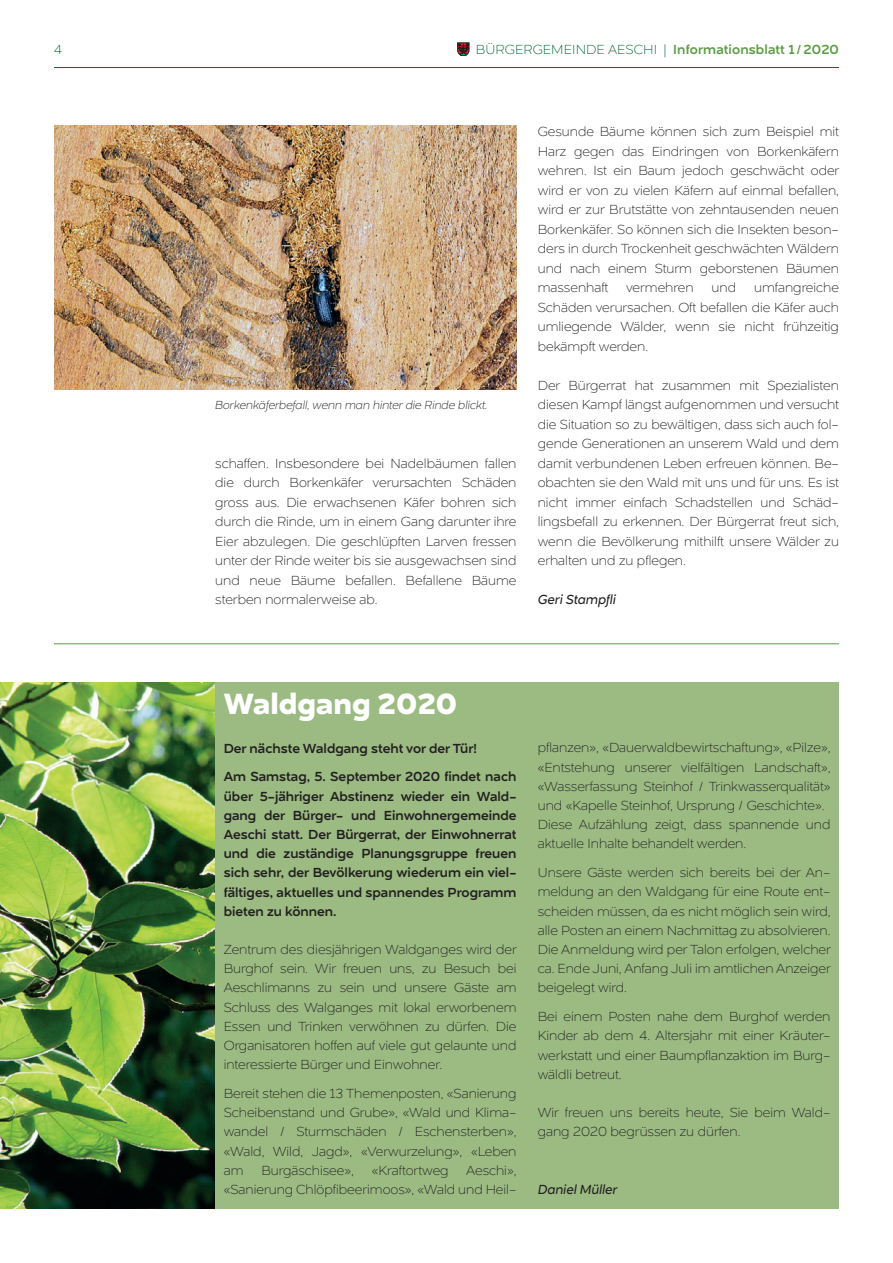
<style>
.page{position:relative;width:893px;height:1263px;background:#fff}
.page>*{position:absolute;margin:0;border:0;box-sizing:border-box;transform-origin:0 0}
.t1{font:700 30px "Naste";color:#fff}
.t2{font:200 13.5px/19.5px "Naste";color:#231f20;text-align:justify}
.t3{font:500 13.5px/19.2px "Naste";color:#231f20}
.t4{font:500 13.5px "Naste";letter-spacing:.01em;color:#5a9d44}
.t5{font:italic 13.5px "Naste";color:#231f20}
.t6{font:200 13.5px "Naste";color:#006937}
.t7{font:italic 200 12px "Naste";color:#231f20}
.s1{font-weight:200;color:#006937}
</style>
<div class="page">
<svg style="left:457px;top:43px;width:12px;height:13px"></svg>
<hr style="left:54px;top:67px;width:785px;height:1px;background:#006937">
<img style="left:0;top:682px;width:215px;height:527px">
<img style="left:54px;top:125px;width:462px;height:265px">
<div style="left:215px;top:682px;width:624px;height:527px;background:#9bbb83"></div>
<hr style="left:54px;top:643px;width:785px;height:1px;background:#5a9d44">
<p class="t6" style="left:54px;top:41px;width:10px">4</p>
<p class="t4" style="left:476px;top:40px;width:364px"><span class="s1">BÜRGERGEMEINDE AESCHI |</span> Informationsblatt 1 /2020</p>
<p class="t7" style="left:215px;top:398px;width:274px">Borkenkäferbefall, wenn man hinter die Rinde blickt.</p>
<p class="t2" style="left:215px;top:453px;width:303px">schaffen. Insbesondere bei Nadelbäumen fallen die durch Borkenkäfer verursachten Schäden gross aus. Die erwachsenen Käfer bohren sich durch die Rinde, um in einem Gang darunter ihre Eier abzulegen. Die geschlüpften Larven fressen unter der Rinde weiter bis sie ausgewachsen sind und neue Bäume befallen. Befallene Bäume sterben normalerweise ab.</p>
<p class="t2" style="left:538px;top:122px;width:303px">Gesunde Bäume können sich zum Beispiel mit Harz gegen das Eindringen von Borkenkäfern wehren. Ist ein Baum jedoch geschwächt oder wird er von zu vielen Käfern auf einmal befallen, wird er zur Brutstätte von zehntausenden neuen Borkenkäfer. So können sich die Insekten beson&shy;ders in durch Trockenheit geschwächten Wäldern und nach einem Sturm geborstenen Bäumen massenhaft</p>
<p class="t2" style="left:538px;top:278px;width:303px;text-indent:216px">umfangreiche Schäden verursachen. Oft befallen die Käfer auch umliegende Wälder, wenn sie nicht frühzeitig bekämpft werden.</p>
<p class="t2" style="left:538px;top:375px;width:303px">Der Bürgerrat hat zusammen mit Spezialisten diesen Kampf längst aufgenommen und versucht die Situation so zu bewältigen, dass sich auch fol&shy;gende Generationen an unserem Wald und dem damit verbundenen Leben erfreuen können. Be&shy;obachten sie den Wald mit uns und für uns. Es ist nicht immer einfach Schadstellen und Schäd&shy;lingsbefall zu erkennen. Der Bürgerrat freut sich, wenn die Bevölkerung mithilft unsere Wälder zu erhalten und zu pflegen.</p>
<p class="t5" style="left:538px;top:590px;width:80px">Geri Stampfli</p>
<p class="t2" style="left:626px;top:278px;width:69px">vermehren</p>
<p class="t2" style="left:712px;top:278px;width:26px">und</p>
<h1 class="t1" style="left:224px;top:680px;width:235px">Waldgang 2020</h1>
<p class="t3" style="left:224px;top:733px;width:294px;line-height:28.8px">Der nächste Waldgang steht vor der Tür!<br>Am Samstag, 5. September 2020 findet nach</p>
<p class="t3" style="left:224px;top:786px;width:294px;text-align:justify">über 5-jähriger Abstinenz wieder ein Wald&shy;gang der Bürger- und Einwohnergemeinde Aeschi statt. Der Bürgerrat, der Einwohnerrat und die zuständige Planungsgruppe freuen sich sehr, der Bevölkerung wiederum ein viel&shy;fältiges, aktuelles und spannendes Programm bieten zu können.</p>
<p class="t2" style="left:224px;top:940px;width:295px">Zentrum des diesjährigen Waldganges wird der Burghof sein. Wir freuen uns, zu Besuch bei Aeschlimanns zu sein und unsere Gäste am Schluss des Walganges mit lokal erworbenem Essen und Trinken verwöhnen zu dürfen. Die Organisatoren hoffen auf viele gut gelaunte und interessierte Bürger und Einwohner.</p>
<p class="t2" style="left:224px;top:1084px;width:294px">Bereit stehen die 13 Themenposten, «Sanierung Scheibenstand und Grube», «Wald und Klima&shy;wandel / Sturmschäden / Eschensterben», «Wald, Wild, Jagd», «Verwurzelung», «Leben am</p>
<p class="t2" style="left:224px;top:1160px;width:294px;text-align:right">Aeschi»,<br>«Sanierung Chlöpfibeerimoos», «Wald und Heil-</p>
<p class="t2" style="left:261px;top:1160px;width:94px">Burgäschisee»,</p>
<p class="t2" style="left:372px;top:1160px;width:78px">«Kraftortweg</p>
<p class="t2" style="left:538px;top:738px;width:294px;text-align:left">pflanzen», «Dauerwaldbewirtschaftung», «Pilze», «Entstehung unserer vielfältigen Landschaft», «Wasserfassung Steinhof / Trinkwasserqualität» und «Kapelle Steinhof, Ursprung / Geschichte».<br>Diese Aufzählung zeigt, dass spannende und aktuelle Inhalte behandelt werden.</p>
<p class="t2" style="left:538px;top:863px;width:295px">Unsere Gäste werden sich bereits bei der An&shy;meldung an den Waldgang für eine Route ent&shy;scheiden müssen, da es nicht möglich sein wird, alle Posten an einem Nachmittag zu absolvieren.<br>Die Anmeldung wird per Talon erfolgen, welcher ca. Ende Juni, Anfang Juli im amtlichen Anzeiger beigelegt wird.</p>
<p class="t2" style="left:538px;top:1007px;width:294px">Bei einem Posten nahe dem Burghof werden Kinder ab dem 4. Altersjahr mit einer Kräuter&shy;werkstatt und einer Baumpflanzaktion im Burg&shy;wäldli betreut.</p>
<p class="t2" style="left:538px;top:1103px;width:294px">Wir freuen uns bereits heute, Sie beim Wald&shy;gang 2020 begrüssen zu dürfen.</p>
<p class="t5" style="left:538px;top:1180px;width:81px">Daniel Müller</p>
</div>
